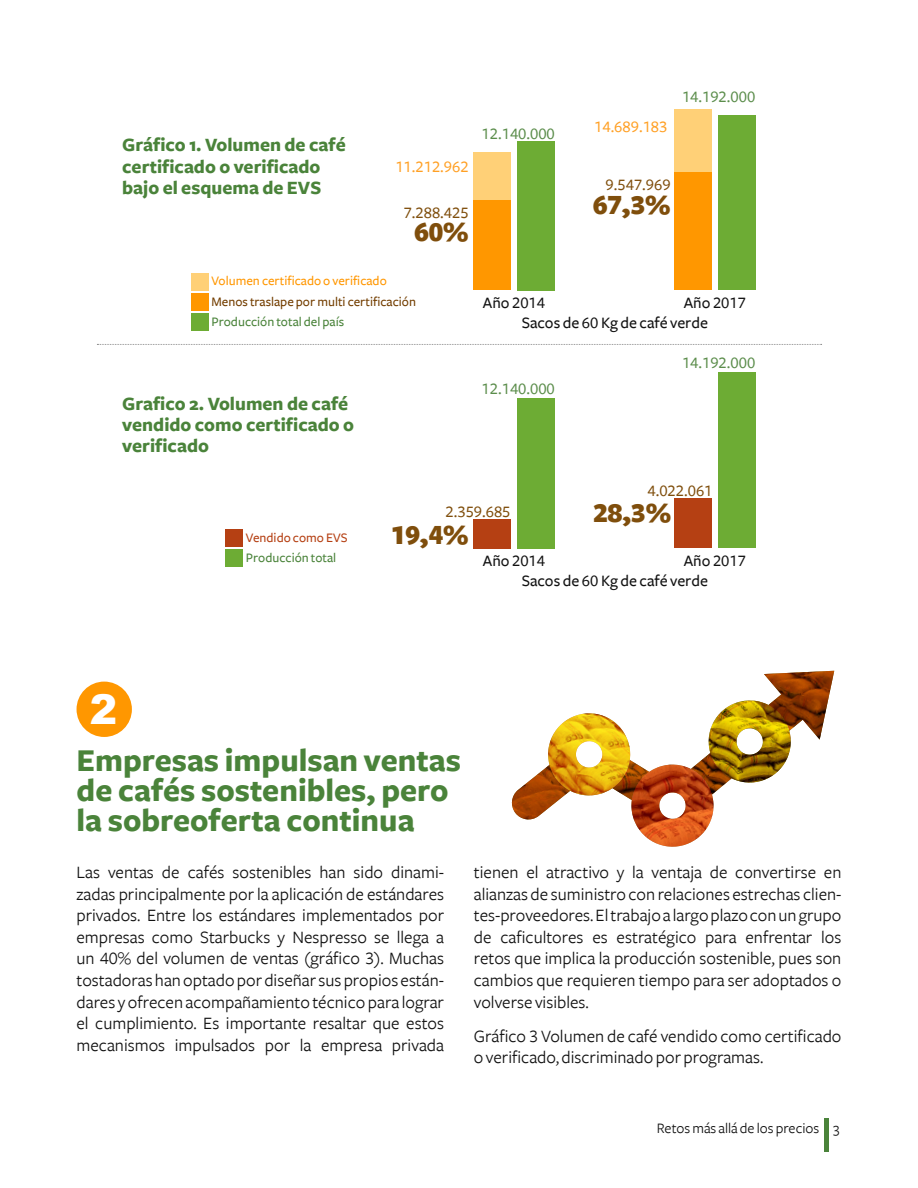
<style>
.page{position:relative;width:918px;height:1188px;background:#fff}
.page>*{position:absolute;margin:0;border:0;box-sizing:border-box;transform-origin:0 0}
.t1{font:900 41.1px "Arial";color:#fff}
.t2{font:700 33px/30px "Freight Sans";color:#4a833a}
.t3{font:28.8px "Freight Sans Black SC";color:#7f4e0c}
.t4{font:700 19.5px/21.5px "Freight Sans";color:#4a833a}
.t5{font:18px/21.6px "Freight Sans";color:#121212;text-align:justify}
.t6{font:500 16.5px "Freight Sans";color:#121212}
.t7{font:16.5px "Freight Sans Medium SC";color:#5b8d4b}
.t8{font:16.5px "Freight Sans Medium SC";color:#7f4e0c}
.t9{font:16.5px "Freight Sans Medium SC";color:#121212}
.t10{font:16.5px "Freight Sans Medium SC";color:#ffa024}
.t11{font:15px "Freight Sans";color:#121212}
.t12{font:500 13.5px "Freight Sans";color:#4a833a}
.t13{font:500 13.5px "Freight Sans";color:#733e00}
.t14{font:500 13.5px "Freight Sans";color:#ff9700}
.t15{font:500 13.5px "Freight Sans";color:#b54013}
.s1{font-family:"Freight Sans";font-weight:500}
.s2{font-family:"Freight Sans Medium SC";font-weight:400}
.s3{font-family:"Freight Sans Book SC"}
</style>
<div class="page">
<div style="left:674px;top:110px;width:38px;height:180px;background:#ffd077"></div>
<div style="left:473px;top:152px;width:38px;height:138px;background:#ffd077"></div>
<div style="left:718px;top:116px;width:38px;height:174px;background:#6dac34"></div>
<div style="left:718px;top:373px;width:38px;height:175px;background:#6dac34"></div>
<div style="left:674px;top:173px;width:38px;height:117px;background:#ff9700"></div>
<div style="left:674px;top:499px;width:38px;height:49px;background:#b54013"></div>
<div style="left:517px;top:141px;width:38px;height:149px;background:#6dac34"></div>
<div style="left:517px;top:398px;width:38px;height:150px;background:#6dac34"></div>
<div style="left:473px;top:201px;width:38px;height:89px;background:#ff9700"></div>
<div style="left:473px;top:519px;width:38px;height:29px;background:#b54013"></div>
<div style="left:191px;top:273px;width:18px;height:17px;background:#ffd077"></div>
<div style="left:191px;top:293px;width:18px;height:17px;background:#ff9700"></div>
<div style="left:226px;top:529px;width:17px;height:18px;background:#b54013"></div>
<div style="left:191px;top:313px;width:18px;height:18px;background:#6dac34"></div>
<div style="left:226px;top:549px;width:17px;height:18px;background:#6dac34"></div>
<svg style="left:97px;top:344px;width:725px;height:1px"></svg>
<svg style="left:511px;top:671px;width:323px;height:176px"></svg>
<div style="left:77px;top:682px;width:55px;height:55px;background:#ff9700;border-radius:50%"></div>
<hr style="left:824px;top:1119px;width:4px;height:33px;background:#4a833a">
<p class="t4" style="left:122px;top:135px;width:225px">Gráfico 1. Volumen de café certificado o verificado bajo el esquema de EVS</p>
<p class="t10" style="left:395px;top:157px;width:75px">11.212.962</p>
<p class="t8" style="left:404px;top:203px;width:67px">7.288.425</p>
<h3 class="t3" style="left:414px;top:217px;width:56px">60%</h3>
<p class="t14" style="left:212px;top:274px;width:177px">Volumen certificado o verificado</p>
<p class="t13" style="left:212px;top:294px;width:206px">Menos traslape por multi certificación</p>
<p class="t12" style="left:212px;top:314px;width:134px">Producción total del país</p>
<p class="t4" style="left:122px;top:393px;width:233px">Grafico 2. Volumen de café vendido como certificado o verificado</p>
<p class="t7" style="left:482px;top:124px;width:75px">12.140.000</p>
<p class="t9" style="left:483px;top:294px;width:64px"><span class="s1">Año</span> 2014</p>
<p class="t10" style="left:594px;top:117px;width:75px">14.689.183</p>
<p class="t7" style="left:682px;top:88px;width:75px">14.192.000</p>
<p class="t8" style="left:606px;top:175px;width:67px">9.547.969</p>
<h3 class="t3" style="left:593px;top:189px;width:79px">67,3%</h3>
<p class="t9" style="left:684px;top:294px;width:64px"><span class="s1">Año</span> 2017</p>
<p class="t6" style="left:522px;top:313px;width:188px">Sacos de <span class="s2">60</span> Kg de café verde</p>
<p class="t7" style="left:482px;top:379px;width:75px">12.140.000</p>
<p class="t7" style="left:682px;top:353px;width:75px">14.192.000</p>
<p class="t8" style="left:648px;top:481px;width:67px">4.022.061</p>
<h1 class="t1" style="left:90px;top:679px;width:29px">2</h1>
<p class="t15" style="left:246px;top:530px;width:103px">Vendido como EVS</p>
<p class="t12" style="left:246px;top:550px;width:92px">Producción total</p>
<p class="t8" style="left:446px;top:502px;width:67px">2.359.685</p>
<h3 class="t3" style="left:391px;top:519px;width:79px">19,4%</h3>
<p class="t9" style="left:483px;top:552px;width:64px"><span class="s1">Año</span> 2014</p>
<h3 class="t3" style="left:593px;top:498px;width:79px">28,3%</h3>
<p class="t9" style="left:684px;top:552px;width:64px"><span class="s1">Año</span> 2017</p>
<p class="t6" style="left:522px;top:572px;width:188px">Sacos de <span class="s2">60</span> Kg de café verde</p>
<h2 class="t2" style="left:77px;top:747px;width:386px">Empresas impulsan ventas de cafés sostenibles, pero la sobreoferta continua</h2>
<p class="t5" style="left:77px;top:862px;width:369px">Las ventas de cafés sostenibles han sido dinami&shy;zadas principalmente por la aplicación de estándares privados. Entre los estándares implementados por empresas como Starbucks y Nespresso se llega a un <span class="s3">40</span>% del volumen de ventas (gráfico <span class="s3">3</span>). Muchas tostadoras han optado por diseñar sus propios están&shy;dares y ofrecen acompañamiento técnico para lograr el cumplimiento. Es importante resaltar que estos mecanismos impulsados por la empresa privada</p>
<p class="t5" style="left:474px;top:862px;width:369px">tienen el atractivo y la ventaja de convertirse en alianzas de suministro con relaciones estrechas clien&shy;tes-proveedores. El trabajo a largo plazo con un grupo de caficultores es estratégico para enfrentar los retos que implica la producción sostenible, pues son cambios que requieren tiempo para ser adoptados o volverse visibles.</p>
<p class="t5" style="left:474px;top:1026px;width:369px">Gráfico <span class="s3">3</span> Volumen de café vendido como certificado o verificado, discriminado por programas.</p>
<p class="t11" style="left:657px;top:1120px;width:184px">Retos más allá de los precios 3</p>
</div>
